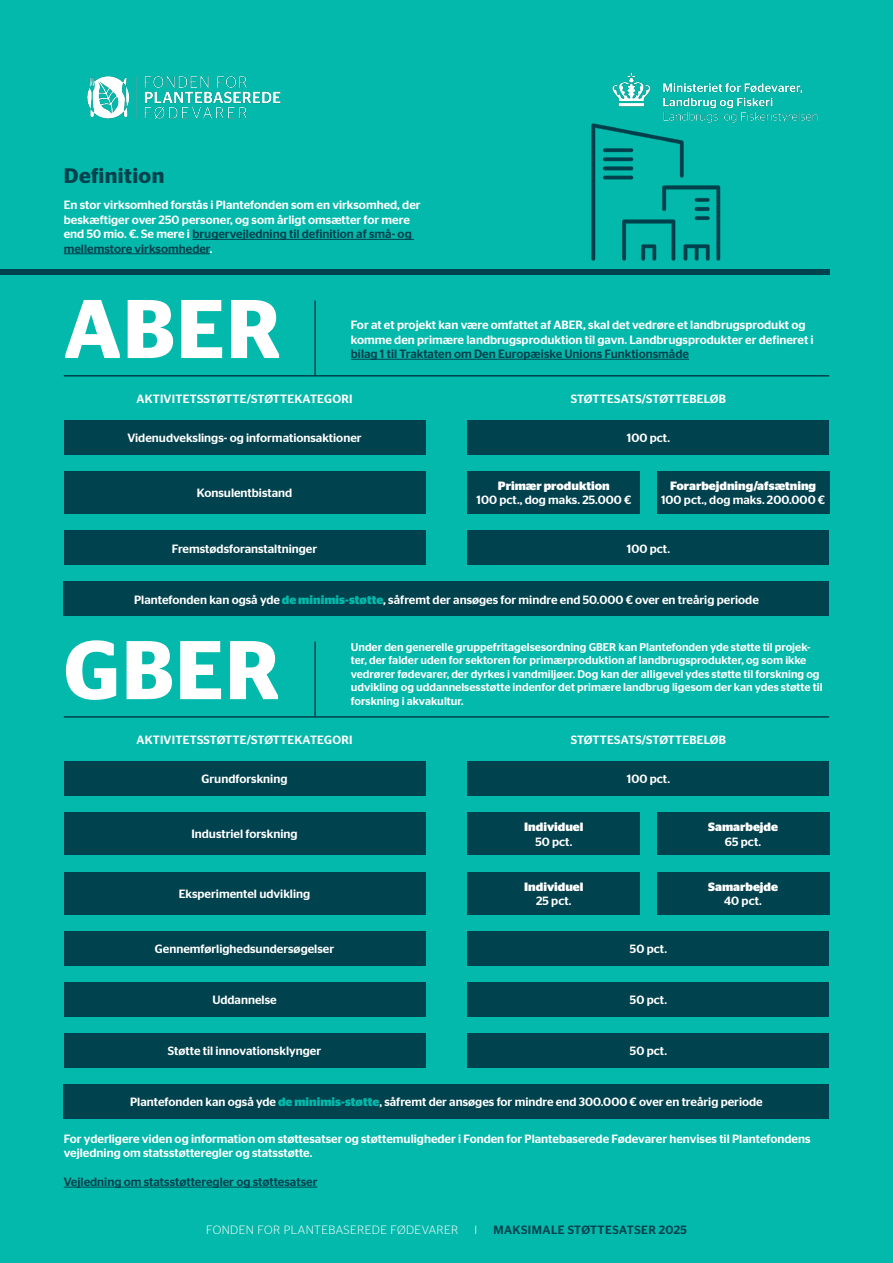
<style>
.page{position:relative;width:893px;height:1263px;background:#03b9ac}
.page>*{position:absolute;margin:0;border:0;box-sizing:border-box;transform-origin:0 0}
.t1{font:600 82.95px "Stag Sans";letter-spacing:.02em;color:#fff}
.t2{font:600 21px "Stag Sans";letter-spacing:.02em;color:#00424e}
.t3{font:500 12px/14.4px "Stag Sans";color:#fff}
.t4{font:500 12px "Stag Sans";letter-spacing:.02em;color:#fff}
.t5{font:700 12px "Stag Sans";color:#fff}
.t6{font:500 12px "Stag Sans";color:#00424e}
.t7{font:300 12px "Stag Sans";letter-spacing:.04em;color:#fff}
.t8{font:500 12px "Stag Sans";letter-spacing:.04em;color:#00424e}
.t9{font:500 11.25px/13.5px "Stag Sans";color:#fff}
.s1{color:#00424e}
.s2{font-weight:700;color:#03b9ac}
</style>
<div class="page">
<img style="left:87px;top:76px;width:194px;height:43px">
<img style="left:612px;top:72px;width:206px;height:51px">
<div style="left:64px;top:420px;width:361px;height:34px;background:#00424e"></div>
<div style="left:64px;top:761px;width:361px;height:34px;background:#00424e"></div>
<div style="left:64px;top:531px;width:361px;height:34px;background:#00424e"></div>
<div style="left:64px;top:931px;width:361px;height:34px;background:#00424e"></div>
<div style="left:64px;top:982px;width:361px;height:34px;background:#00424e"></div>
<div style="left:64px;top:1033px;width:361px;height:34px;background:#00424e"></div>
<div style="left:468px;top:420px;width:361px;height:34px;background:#00424e"></div>
<div style="left:468px;top:761px;width:361px;height:34px;background:#00424e"></div>
<div style="left:468px;top:531px;width:361px;height:34px;background:#00424e"></div>
<div style="left:468px;top:931px;width:361px;height:34px;background:#00424e"></div>
<div style="left:468px;top:982px;width:361px;height:34px;background:#00424e"></div>
<div style="left:468px;top:1033px;width:361px;height:34px;background:#00424e"></div>
<hr style="left:192px;top:239px;width:222px;height:1px;background:#00424e">
<hr style="left:64px;top:253px;width:146px;height:1px;background:#00424e">
<div style="left:0;top:270px;width:829px;height:5px;background:#00424e"></div>
<img style="left:591px;top:98px;width:166px;height:163px">
<div style="left:64px;top:582px;width:765px;height:34px;background:#00424e"></div>
<div style="left:64px;top:1084px;width:765px;height:34px;background:#00424e"></div>
<div style="left:64px;top:471px;width:361px;height:43px;background:#00424e"></div>
<div style="left:64px;top:812px;width:361px;height:43px;background:#00424e"></div>
<div style="left:64px;top:872px;width:361px;height:42px;background:#00424e"></div>
<div style="left:468px;top:471px;width:172px;height:43px;background:#00424e"></div>
<div style="left:468px;top:812px;width:172px;height:43px;background:#00424e"></div>
<div style="left:468px;top:872px;width:172px;height:42px;background:#00424e"></div>
<div style="left:657px;top:471px;width:172px;height:43px;background:#00424e"></div>
<div style="left:657px;top:812px;width:172px;height:43px;background:#00424e"></div>
<div style="left:657px;top:872px;width:172px;height:42px;background:#00424e"></div>
<hr style="left:351px;top:359px;width:338px;height:1px;background:#00424e">
<hr style="left:64px;top:375px;width:765px;height:1px;background:#00424e">
<hr style="left:314px;top:300px;width:2px;height:76px;background:#00424e">
<hr style="left:64px;top:716px;width:765px;height:2px;background:#00424e">
<hr style="left:314px;top:642px;width:2px;height:75px;background:#00424e">
<hr style="left:64px;top:1187px;width:253px;height:1px;background:#00424e">
<p class="t2" style="left:64px;top:164px;width:102px">Definition</p>
<p class="t3" style="left:64px;top:198px;width:358px">En stor virksomhed forstås i Plantefonden som en virksomhed, der beskæftiger over 250 personer, og som årligt omsætter for mere end 50 mio. €. Se mere i <span class="s1">brugervejledning til definition af små- og mellemstore virksomheder</span>.</p>
<p class="t1" style="left:64px;top:281px;width:219px">ABER</p>
<p class="t3" style="left:351px;top:318px;width:464px">For at et projekt kan være omfattet af ABER, skal det vedrøre et landbrugsprodukt og komme den primære landbrugsproduktion til gavn. Landbrugsprodukter er defineret i <span class="s1">bilag 1 til Traktaten om Den Europæiske Unions Funktionsmåde</span></p>
<p class="t4" style="left:136px;top:392px;width:218px">AKTIVITETSSTØTTE/STØTTEKATEGORI</p>
<p class="t4" style="left:571px;top:392px;width:157px">STØTTESATS/STØTTEBELØB</p>
<p class="t3" style="left:127px;top:430px;width:236px">Videnudvekslings- og informationsaktioner</p>
<p class="t3" style="left:197px;top:486px;width:97px">Konsulentbistand</p>
<p class="t3" style="left:172px;top:541px;width:147px">Fremstødsforanstaltninger</p>
<p class="t3" style="left:627px;top:430px;width:45px">100 pct.</p>
<p class="t5" style="left:498px;top:479px;width:113px">Primær produktion</p>
<p class="t3" style="left:476px;top:493px;width:156px">100 pct., dog maks. 25.000 €</p>
<p class="t5" style="left:670px;top:479px;width:148px">Forarbejdning/afsætning</p>
<p class="t3" style="left:661px;top:493px;width:166px">100 pct., dog maks. 200.000 €</p>
<p class="t3" style="left:627px;top:541px;width:45px">100 pct.</p>
<p class="t3" style="left:134px;top:592px;width:626px">Plantefonden kan også yde <span class="s2">de minimis-støtte</span>, såfremt der ansøges for mindre end 50.000 € over en treårig periode</p>
<p class="t1" style="left:64px;top:622px;width:218px">GBER</p>
<p class="t9" style="left:351px;top:640px;width:473px">Under den generelle gruppefritagelsesordning GBER kan Plantefonden yde støtte til projek&shy;ter, der falder uden for sektoren for primærproduktion af landbrugsprodukter, og som ikke vedrører fødevarer, der dyrkes i vandmiljøer. Dog kan der alligevel ydes støtte til forskning og udvikling og uddannelsesstøtte indenfor det primære landbrug ligesom der kan ydes støtte til forskning i akvakultur.</p>
<p class="t4" style="left:136px;top:733px;width:218px">AKTIVITETSSTØTTE/STØTTEKATEGORI</p>
<p class="t4" style="left:571px;top:733px;width:157px">STØTTESATS/STØTTEBELØB</p>
<p class="t3" style="left:201px;top:772px;width:87px">Grundforskning</p>
<p class="t3" style="left:191px;top:827px;width:108px">Industriel forskning</p>
<p class="t3" style="left:179px;top:886px;width:133px">Eksperimentel udvikling</p>
<p class="t3" style="left:155px;top:942px;width:181px">Gennemførlighedsundersøgelser</p>
<p class="t3" style="left:212px;top:993px;width:66px">Uddannelse</p>
<p class="t3" style="left:168px;top:1044px;width:155px">Støtte til innovationsklynger</p>
<p class="t5" style="left:524px;top:820px;width:61px">Individuel</p>
<p class="t3" style="left:535px;top:834px;width:39px">50 pct.</p>
<p class="t5" style="left:524px;top:879px;width:61px">Individuel</p>
<p class="t3" style="left:536px;top:894px;width:37px">25 pct.</p>
<p class="t3" style="left:627px;top:772px;width:45px">100 pct.</p>
<p class="t3" style="left:630px;top:942px;width:39px">50 pct.</p>
<p class="t3" style="left:630px;top:993px;width:39px">50 pct.</p>
<p class="t3" style="left:630px;top:1044px;width:39px">50 pct.</p>
<p class="t5" style="left:708px;top:820px;width:71px">Samarbejde</p>
<p class="t3" style="left:725px;top:834px;width:38px">65 pct.</p>
<p class="t5" style="left:708px;top:879px;width:71px">Samarbejde</p>
<p class="t3" style="left:724px;top:894px;width:39px">40 pct.</p>
<p class="t3" style="left:130px;top:1095px;width:634px">Plantefonden kan også yde <span class="s2">de minimis-støtte</span>, såfremt der ansøges for mindre end 300.000 € over en treårig periode</p>
<p class="t3" style="left:64px;top:1131px;width:748px">For yderligere viden og information om støttesatser og støttemuligheder i Fonden for Plantebaserede Fødevarer henvises til Plantefondens vejledning om statsstøtteregler og statsstøtte.</p>
<p class="t6" style="left:64px;top:1175px;width:255px">Vejledning om statsstøtteregler og støttesatser</p>
<p class="t7" style="left:206px;top:1223px;width:254px">FONDEN FOR PLANTEBASEREDE FØDEVARER</p>
<p class="t7" style="left:474px;top:1223px;width:4px">I</p>
<p class="t8" style="left:493px;top:1223px;width:195px">MAKSIMALE STØTTESATSER 2025</p>
</div>
